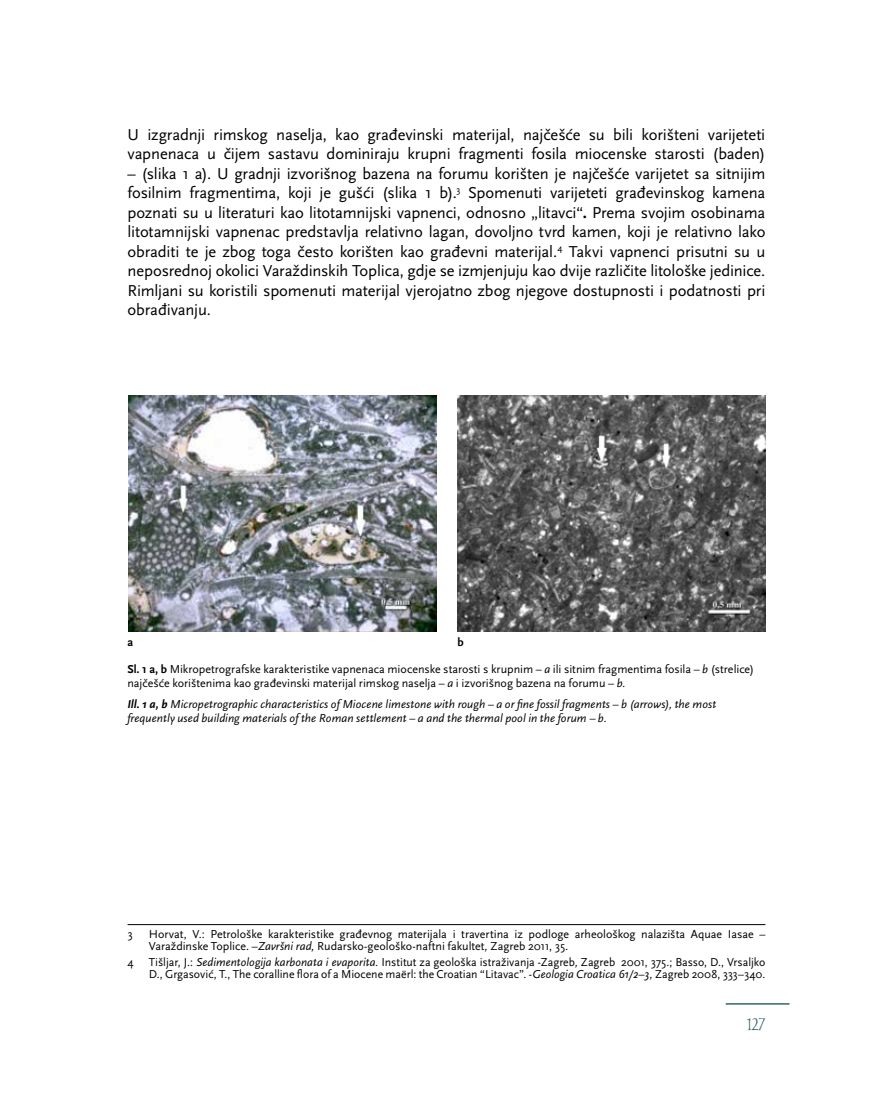
<style>
.page{position:relative;width:893px;height:1106px;background:#fff}
.page>*{position:absolute;margin:0;border:0;box-sizing:border-box;transform-origin:0 0}
.t1{font:16.5px/19.5px "Scala Sans Pro";letter-spacing:-.01em;color:#000}
.t2{font:16.5px "Carrig Display";color:#30696a;scale:.84 1}
.t3{font:12px/12.8px "Scala Sans Pro";letter-spacing:-.005em;color:#000}
.t4{font:italic 12px/13.5px "Scala Sans Pro";letter-spacing:.005em;color:#000}
.t5{font:700 12px "Scala Sans Pro";color:#000}
.s1{font-weight:700}
.s2{font-style:italic}
</style>
<div class="page">
<hr style="left:726px;top:1003px;width:63px;height:1px;background:#30696a">
<hr style="left:128px;top:924px;width:637px;height:1px;background:#000">
<img style="left:128px;top:395px;width:308px;height:236px">
<img style="left:457px;top:395px;width:309px;height:236px">
<p class="t1" style="left:128px;top:125px;width:639px">U izgradnji rimskog naselja, kao građevinski materijal, najčešće su bili korišteni varijeteti vapnenaca u čijem sastavu dominiraju krupni fragmenti fosila miocenske starosti (baden)</p>
<p class="t1" style="left:128px;top:164px;width:639px;text-align:justify">– (slika 1 a). U gradnji izvorišnog bazena na forumu korišten je najčešće varijetet sa sitnijim fosilnim fragmentima, koji je gušći (slika 1 b).<sup>3</sup> Spomenuti varijeteti građevinskog kamena poznati su u literaturi kao litotamnijski vapnenci, odnosno „litavci“<span class="s1">.</span> Prema svojim osobinama litotamnijski vapnenac predstavlja relativno lagan, dovoljno tvrd kamen, koji je relativno lako obraditi te je zbog toga često korišten kao građevni materijal.<sup>4</sup> Takvi vapnenci prisutni su u neposrednoj okolici Varaždinskih Toplica, gdje se izmjenjuju kao dvije različite litološke jedinice.<br>Rimljani su koristili spomenuti materijal vjerojatno zbog njegove dostupnosti i podatnosti pri obrađivanju.</p>
<p class="t5" style="left:127px;top:635px;width:7px">a</p>
<p class="t5" style="left:457px;top:635px;width:8px">b</p>
<p class="t3" style="left:127px;top:663px;width:628px;line-height:13.5px"><span class="s1">Sl. 1 a, b</span> Mikropetrografske karakteristike vapnenaca miocenske starosti s krupnim – <span class="s2">a</span> ili sitnim fragmentima fosila – <span class="s2">b</span> (strelice) najčešće korištenima kao građevinski materijal rimskog naselja – <span class="s2">a</span> i izvorišnog bazena na forumu – <span class="s2">b.</span></p>
<p class="t4" style="left:127px;top:697px;width:590px"><span class="s1">Ill. 1 a, b</span> Micropetrographic characteristics of Miocene limestone with rough – a or fine fossil fragments – b (arrows), the most frequently used building materials of the Roman settlement – a and the thermal pool in the forum – b.</p>
<p class="t3" style="left:128px;top:927px;width:7px">3</p>
<p class="t3" style="left:149px;top:927px;width:618px">Horvat, V.: Petrološke karakteristike građevnog materijala i travertina iz podloge arheološkog nalazišta Aquae Iasae –<br>Varaždinske Toplice. –<span class="s2">Završni rad,</span> Rudarsko-geološko-naftni fakultet<span class="s2">,</span> Zagreb 2011, 35<span class="s2">.</span></p>
<p class="t3" style="left:128px;top:955px;width:7px">4</p>
<p class="t3" style="left:149px;top:955px;width:618px">Tišljar, J.: <span class="s2">Sedimentologija karbonata i evaporita.</span> Institut za geološka istraživanja -Zagreb<span class="s2">,</span> Zagreb 2001, 375.; Basso, D., Vrsaljko<br>D., Grgasović, T., The coralline flora of a Miocene maërl: the Croatian “Litavac”. -<span class="s2">Geologia Croatica 61/2–3,</span> Zagreb 2008, 333–340.</p>
<p class="t2" style="left:746px;top:1015px;width:24px">127</p>
</div>
